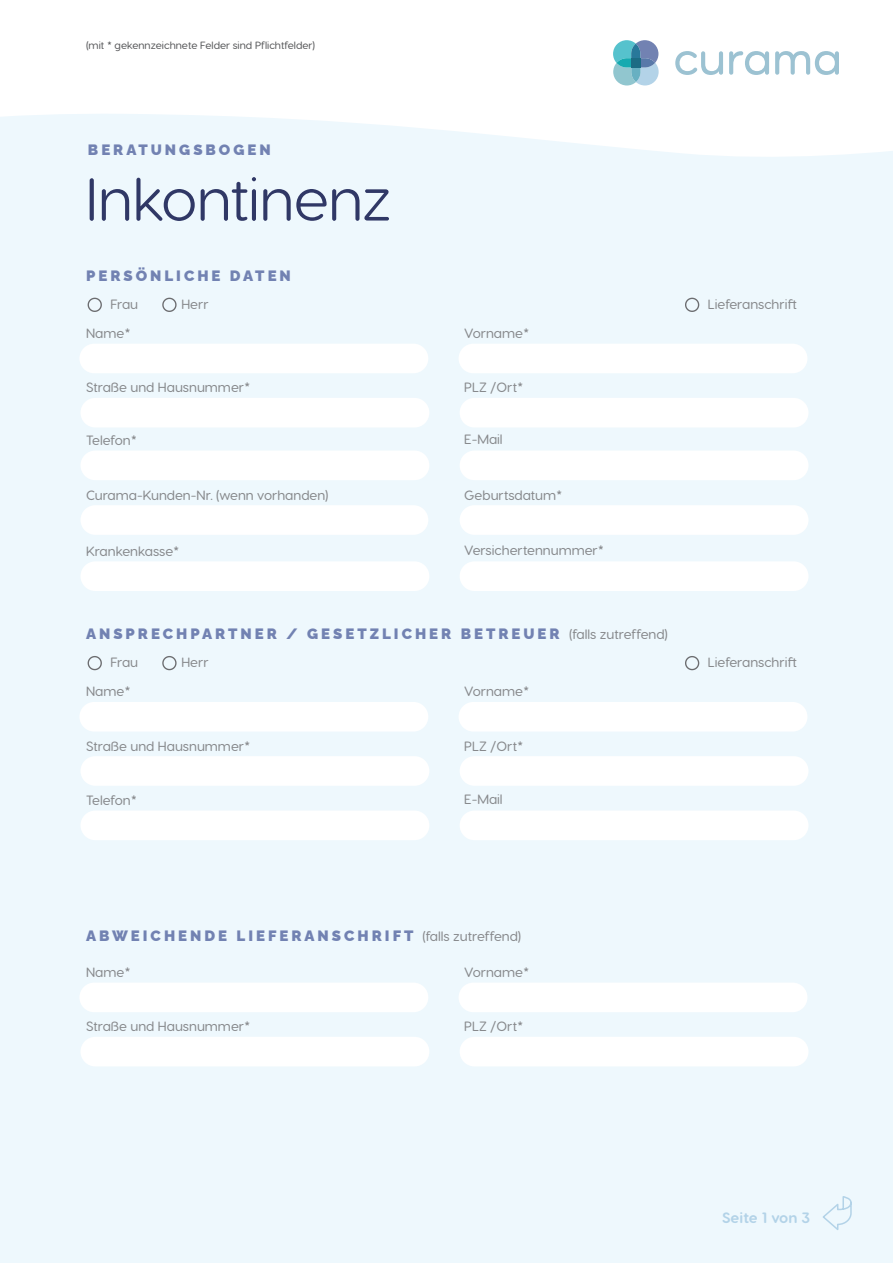
<style>
.page{position:relative;width:893px;height:1263px;background:#fff}
.page>*{position:absolute;margin:0;border:0;box-sizing:border-box;transform-origin:0 0}
.t1{font:60px "Visby Round CF";letter-spacing:-.005em;color:#303866}
.t2{font:900 15px "Raleway";letter-spacing:.2em;color:#7282b2}
.t3{font:700 15px "Visby Round CF";letter-spacing:-.01em;color:#b3d3e8}
.t4{font:500 13.5px "Visby Round CF";color:#87898c}
.t5{font:500 10.5px "Visby Round CF";color:#57585a}
.s1{font-family:"Visby Round CF";font-weight:500;font-size:13.5px;color:#87898c}
</style>
<div class="page">
<div style="left:0;top:114px;width:893px;height:379px;background:#eef8fd"></div>
<div style="left:0;top:493px;width:893px;height:520px;background:#eef8fd"></div>
<div style="left:0;top:1013px;width:893px;height:250px;background:#eef8fd"></div>
<svg style="left:613px;top:40px;width:46px;height:46px;background:#87bacd"></svg>
<div style="left:631px;top:58px;width:9px;height:9px;background:#1c6c84"></div>
<svg style="left:675px;top:51px;width:48px;height:24px"></svg>
<svg style="left:729px;top:51px;width:40px;height:24px"></svg>
<svg style="left:775px;top:51px;width:64px;height:24px"></svg>
<svg style="left:87px;top:297px;width:16px;height:16px"></svg>
<svg style="left:161px;top:297px;width:16px;height:16px"></svg>
<svg style="left:87px;top:655px;width:16px;height:16px"></svg>
<svg style="left:161px;top:655px;width:16px;height:16px"></svg>
<svg style="left:684px;top:297px;width:16px;height:16px"></svg>
<svg style="left:684px;top:655px;width:16px;height:16px"></svg>
<div style="left:79px;top:344px;width:349px;height:29px;background:#fff;border-radius:15px"></div>
<div style="left:79px;top:702px;width:349px;height:29px;background:#fff;border-radius:15px"></div>
<div style="left:79px;top:982px;width:349px;height:30px;background:#fff;border-radius:15px"></div>
<div style="left:80px;top:398px;width:349px;height:29px;background:#fff;border-radius:15px"></div>
<div style="left:80px;top:756px;width:349px;height:30px;background:#fff;border-radius:15px"></div>
<div style="left:80px;top:1037px;width:349px;height:29px;background:#fff;border-radius:15px"></div>
<div style="left:80px;top:810px;width:349px;height:30px;background:#fff;border-radius:15px"></div>
<div style="left:80px;top:561px;width:349px;height:30px;background:#fff;border-radius:15px"></div>
<div style="left:459px;top:344px;width:348px;height:29px;background:#fff;border-radius:15px"></div>
<div style="left:459px;top:702px;width:348px;height:29px;background:#fff;border-radius:15px"></div>
<div style="left:459px;top:982px;width:348px;height:30px;background:#fff;border-radius:15px"></div>
<div style="left:460px;top:398px;width:348px;height:29px;background:#fff;border-radius:15px"></div>
<div style="left:460px;top:756px;width:348px;height:30px;background:#fff;border-radius:15px"></div>
<div style="left:460px;top:1037px;width:348px;height:29px;background:#fff;border-radius:15px"></div>
<div style="left:460px;top:810px;width:348px;height:30px;background:#fff;border-radius:15px"></div>
<div style="left:460px;top:561px;width:348px;height:30px;background:#fff;border-radius:15px"></div>
<svg style="left:823px;top:1196px;width:29px;height:34px"></svg>
<div style="left:80px;top:505px;width:348px;height:30px;background:#fff;border-radius:15px"></div>
<div style="left:460px;top:505px;width:348px;height:30px;background:#fff;border-radius:15px"></div>
<div style="left:80px;top:451px;width:349px;height:29px;background:#fff;border-radius:15px"></div>
<div style="left:460px;top:451px;width:348px;height:29px;background:#fff;border-radius:15px"></div>
<p class="t5" style="left:86px;top:38px;width:231px">(mit * gekennzeichnete Felder sind Pflichtfelder)</p>
<p class="t2" style="left:88px;top:138px;width:184px">BERATUNGSBOGEN</p>
<h1 class="t1" style="left:86px;top:162px;width:307px">Inkontinenz</h1>
<p class="t2" style="left:86px;top:264px;width:206px">PERSÖNLICHE DATEN</p>
<p class="t4" style="left:110px;top:296px;width:29px">Frau</p>
<p class="t4" style="left:181px;top:296px;width:29px">Herr</p>
<p class="t4" style="left:86px;top:325px;width:46px">Name*</p>
<p class="t4" style="left:86px;top:379px;width:166px">Straße und Hausnummer*</p>
<p class="t4" style="left:464px;top:325px;width:67px">Vorname*</p>
<p class="t4" style="left:464px;top:379px;width:61px">PLZ /Ort*</p>
<p class="t4" style="left:86px;top:432px;width:52px">Telefon*</p>
<p class="t4" style="left:464px;top:431px;width:40px">E-Mail</p>
<p class="t4" style="left:86px;top:486px;width:244px">Curama-Kunden-Nr. (wenn vorhanden)</p>
<p class="t4" style="left:464px;top:486px;width:100px">Geburtsdatum*</p>
<p class="t4" style="left:86px;top:543px;width:95px">Krankenkasse*</p>
<p class="t4" style="left:464px;top:542px;width:141px">Versichertennummer*</p>
<p class="t2" style="left:86px;top:622px;width:583px">ANSPRECHPARTNER / GESETZLICHER BETREUER <span class="s1">(falls zutreffend)</span></p>
<p class="t4" style="left:110px;top:654px;width:29px">Frau</p>
<p class="t4" style="left:181px;top:654px;width:29px">Herr</p>
<p class="t4" style="left:86px;top:683px;width:46px">Name*</p>
<p class="t4" style="left:464px;top:683px;width:67px">Vorname*</p>
<p class="t4" style="left:86px;top:737px;width:166px">Straße und Hausnummer*</p>
<p class="t4" style="left:464px;top:737px;width:61px">PLZ /Ort*</p>
<p class="t4" style="left:86px;top:792px;width:52px">Telefon*</p>
<p class="t4" style="left:464px;top:791px;width:40px">E-Mail</p>
<p class="t4" style="left:708px;top:296px;width:91px">Lieferanschrift</p>
<p class="t4" style="left:708px;top:654px;width:91px">Lieferanschrift</p>
<p class="t2" style="left:86px;top:924px;width:437px">ABWEICHENDE LIEFERANSCHRIFT <span class="s1">(falls zutreffend)</span></p>
<p class="t4" style="left:86px;top:964px;width:46px">Name*</p>
<p class="t4" style="left:86px;top:1018px;width:166px">Straße und Hausnummer*</p>
<p class="t4" style="left:464px;top:964px;width:67px">Vorname*</p>
<p class="t4" style="left:464px;top:1018px;width:61px">PLZ /Ort*</p>
<p class="t3" style="left:722px;top:1208px;width:90px">Seite 1 von 3</p>
</div>
